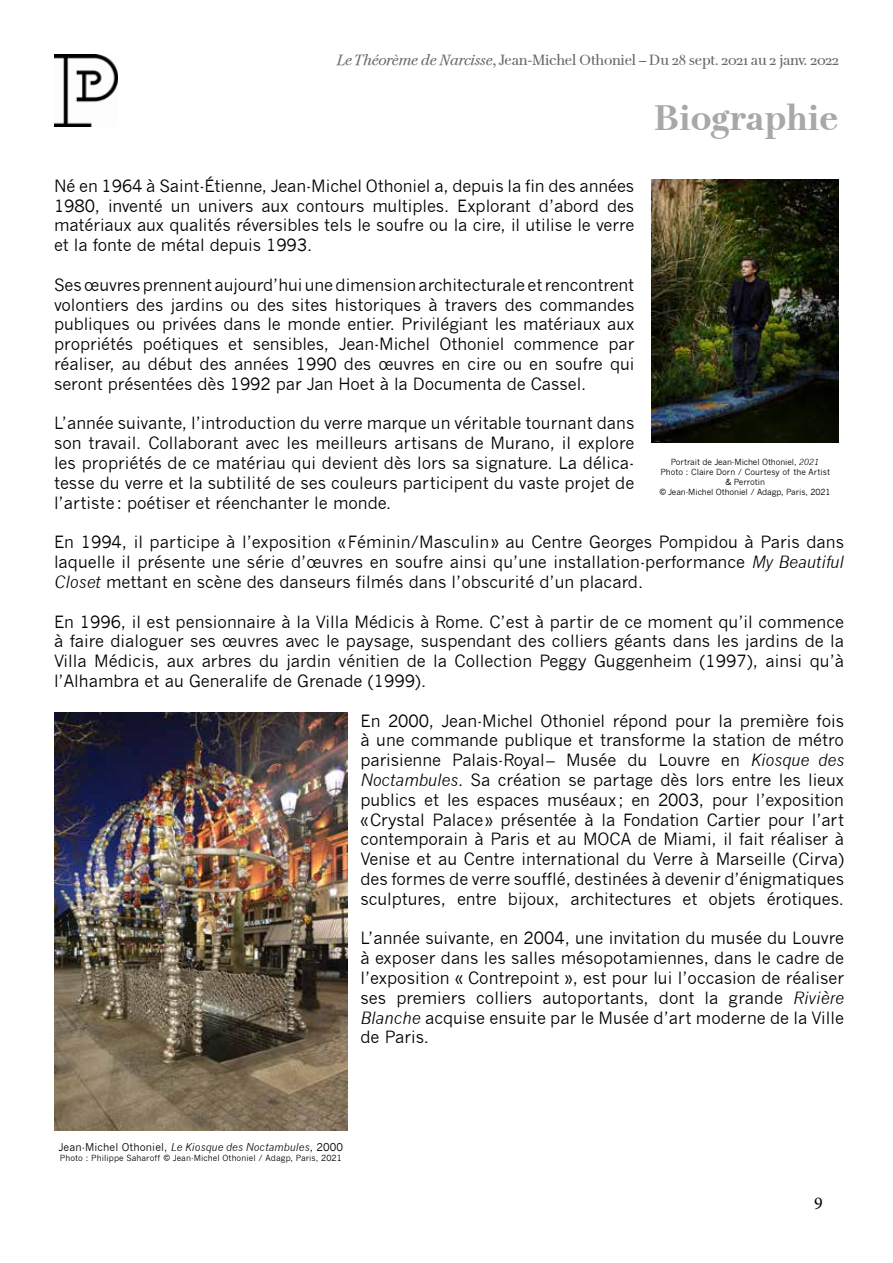
<style>
.page{position:relative;width:893px;height:1263px;background:#fff}
.page>*{position:absolute;margin:0;border:0;box-sizing:border-box;transform-origin:0 0}
.t1{font:700 36px "Petit Palais";color:#a8a8a7}
.t2{font:18px "Minion Pro";color:#000}
.t3{font:16.5px/19.8px "News Gothic";letter-spacing:-.005em;color:#000;text-align:justify}
.t4{font:15px "Petit Palais Normal";letter-spacing:-.025em;color:#636569}
.t5{font:10.5px "News Gothic";letter-spacing:.01em;color:#000}
.t6{font:8.25px/9.9px "News Gothic";color:#000;text-align:center}
.s1{font-family:"Petit Palais";font-style:italic}
.s2{font-style:italic}
</style>
<div class="page">
<img style="left:54px;top:54px;width:64px;height:72px">
<img style="left:651px;top:180px;width:188px;height:262px">
<img style="left:54px;top:713px;width:294px;height:417px">
<p class="t4" style="left:337px;top:51px;width:503px"><span class="s1">Le Théorème de Narcisse</span>, Jean-Michel Othoniel – Du 28 sept. 2021 au 2 janv. 2022</p>
<h1 class="t1" style="left:654px;top:96px;width:187px">Biographie</h1>
<p class="t3" style="left:54px;top:176px;width:582px">Né en 1964 à Saint-Étienne, Jean-Michel Othoniel a, depuis la fin des années 1980, inventé un univers aux contours multiples. Explorant d’abord des matériaux aux qualités réversibles tels le soufre ou la cire, il utilise le verre et la fonte de métal depuis 1993.</p>
<p class="t3" style="left:54px;top:275px;width:582px">Ses œuvres prennent aujourd’hui une dimension architecturale et rencontrent volontiers des jardins ou des sites historiques à travers des commandes publiques ou privées dans le monde entier. Privilégiant les matériaux aux propriétés poétiques et sensibles, Jean-Michel Othoniel commence par réaliser, au début des années 1990 des œuvres en cire ou en soufre qui seront présentées dès 1992 par Jan Hoet à la Documenta de Cassel.</p>
<p class="t3" style="left:54px;top:414px;width:582px">L’année suivante, l’introduction du verre marque un véritable tournant dans son travail. Collaborant avec les meilleurs artisans de Murano, il explore les propriétés de ce matériau qui devient dès lors sa signature. La délica&shy;tesse du verre et la subtilité de ses couleurs participent du vaste projet de l’artiste: poétiser et réenchanter le monde.</p>
<p class="t3" style="left:54px;top:532px;width:792px">En 1994, il participe à l’exposition «Féminin/Masculin» au Centre Georges Pompidou à Paris dans laquelle il présente une série d’œuvres en soufre ainsi qu’une installation-performance <span class="s2">My Beautiful Closet</span> mettant en scène des danseurs filmés dans l’obscurité d’un placard.</p>
<p class="t3" style="left:54px;top:612px;width:792px;text-align:left">En 1996, il est pensionnaire à la Villa Médicis à Rome. C’est à partir de ce moment qu’il commence à faire dialoguer ses œuvres avec le paysage, suspendant des colliers géants dans les jardins de la Villa Médicis, aux arbres du jardin vénitien de la Collection Peggy Guggenheim (1997), ainsi qu’à l’Alhambra et au Generalife de Grenade (1999).</p>
<p class="t3" style="left:360px;top:711px;width:485px;text-align:left">En 2000, Jean-Michel Othoniel répond pour la première fois à une commande publique et transforme la station de métro parisienne Palais-Royal– Musée du Louvre en <span class="s2">Kiosque des Noctambules</span>. Sa création se partage dès lors entre les lieux publics et les espaces muséaux; en 2003, pour l’exposition «Crystal Palace» présentée à la Fondation Cartier pour l’art contemporain à Paris et au MOCA de Miami, il fait réaliser à Venise et au Centre international du Verre à Marseille (Cirva) des formes de verre soufflé, destinées à devenir d’énigmatiques sculptures, entre bijoux, architectures et objets érotiques.</p>
<p class="t3" style="left:360px;top:928px;width:485px">L’année suivante, en 2004, une invitation du musée du Louvre à exposer dans les salles mésopotamiennes, dans le cadre de l’exposition « Contrepoint », est pour lui l’occasion de réaliser ses premiers colliers autoportants, dont la grande <span class="s2">Rivière Blanche</span> acquise ensuite par le Musée d’art moderne de la Ville de Paris.</p>
<p class="t6" style="left:660px;top:458px;width:173px">Portrait de Jean-Michel Othoniel, <span class="s2">2021<br></span>Photo : Claire Dorn / Courtesy of the Artist &amp; Perrotin<br>© Jean-Michel Othoniel / Adagp, Paris, 2021</p>
<p class="t5" style="left:59px;top:1141px;width:286px">Jean-Michel Othoniel, <span class="s2">Le Kiosque des Noctambules</span>, 2000</p>
<p class="t6" style="left:60px;top:1153px;width:284px">Photo : Philippe Saharoff © Jean-Michel Othoniel / Adagp, Paris, 2021</p>
<p class="t2" style="left:814px;top:1191px;width:10px">9</p>
</div>
